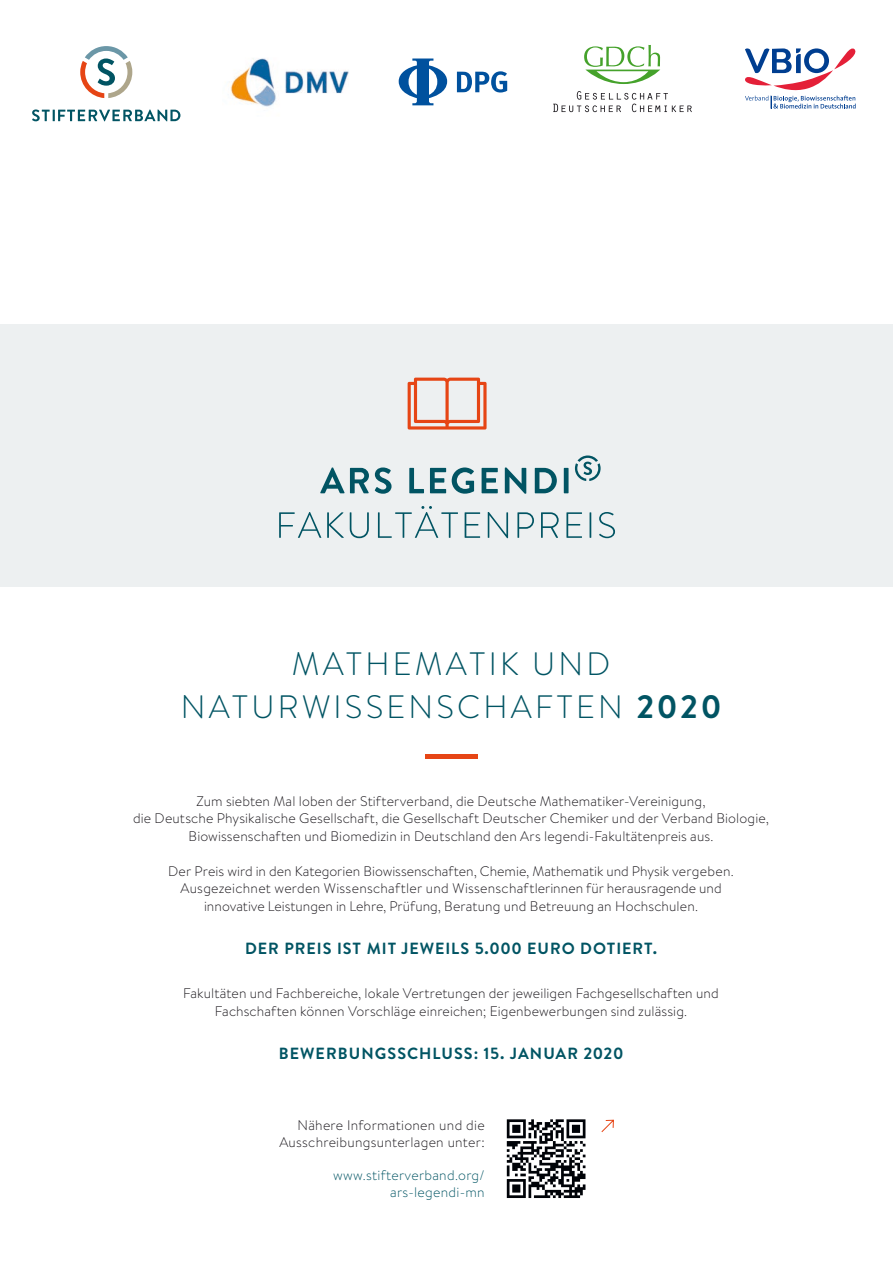
<style>
.page{position:relative;width:893px;height:1263px;background:#fff}
.page>*{position:absolute;margin:0;border:0;box-sizing:border-box;transform-origin:0 0}
.t1{font:300 32.4px/43.7px "Brandon Text";letter-spacing:.1em;color:#015463;text-align:center}
.t2{font:700 16.2px "Brandon Text";letter-spacing:.06em;color:#015463}
.t3{font:300 13.95px/17.5px "Brandon Text";letter-spacing:.01em;color:#1a171c;text-align:center}
.t4{font:300 13.95px/16.6px "Brandon Text";letter-spacing:.02em;color:#015463;text-align:right}
.s1{font-weight:700}
</style>
<div class="page">
<div style="left:0;top:325px;width:893px;height:262px;background:#edf0f1"></div>
<svg style="left:279px;top:512px;width:42px;height:26px"></svg>
<svg style="left:327px;top:512px;width:17px;height:26px"></svg>
<svg style="left:350px;top:512px;width:19px;height:26px"></svg>
<svg style="left:378px;top:506px;width:80px;height:32px"></svg>
<svg style="left:465px;top:512px;width:15px;height:26px"></svg>
<svg style="left:488px;top:512px;width:20px;height:26px"></svg>
<svg style="left:517px;top:512px;width:17px;height:26px"></svg>
<svg style="left:541px;top:512px;width:18px;height:26px"></svg>
<svg style="left:566px;top:512px;width:16px;height:26px"></svg>
<svg style="left:590px;top:512px;width:1px;height:26px"></svg>
<svg style="left:599px;top:512px;width:16px;height:26px"></svg>
<svg style="left:320px;top:467px;width:49px;height:26px"></svg>
<svg style="left:375px;top:467px;width:17px;height:27px"></svg>
<svg style="left:409px;top:468px;width:15px;height:25px"></svg>
<svg style="left:430px;top:468px;width:16px;height:25px"></svg>
<svg style="left:452px;top:467px;width:22px;height:27px"></svg>
<svg style="left:482px;top:468px;width:16px;height:25px"></svg>
<svg style="left:505px;top:467px;width:21px;height:27px"></svg>
<svg style="left:535px;top:468px;width:22px;height:25px"></svg>
<div style="left:564px;top:468px;width:5px;height:25px;background:#015463"></div>
<svg style="left:575px;top:455px;width:26px;height:26px"></svg>
<svg style="left:408px;top:378px;width:79px;height:51px"></svg>
<div style="left:425px;top:754px;width:52px;height:5px;background:#e64515"></div>
<svg style="left:32px;top:109px;width:148px;height:12px"></svg>
<svg style="left:80px;top:46px;width:52px;height:52px"></svg>
<svg style="left:745px;top:48px;width:111px;height:61px"></svg>
<svg style="left:553px;top:91px;width:139px;height:21px"></svg>
<svg style="left:584px;top:45px;width:76px;height:39px"></svg>
<img style="left:230px;top:58px;width:119px;height:49px">
<svg style="left:601px;top:1120px;width:13px;height:12px"></svg>
<svg style="left:507px;top:1119px;width:78px;height:79px"></svg>
<svg style="left:457px;top:71px;width:50px;height:22px"></svg>
<svg style="left:399px;top:59px;width:48px;height:46px"></svg>
<h1 class="t1" style="left:181px;top:640px;width:542px">MATHEMATIK UND<br>NATURWISSENSCHAFTEN <span class="s1">2020</span></h1>
<p class="t3" style="left:133px;top:792px;width:637px">Zum siebten Mal loben der Stifterverband, die Deutsche Mathematiker-Vereinigung,<br>die Deutsche Physikalische Gesellschaft, die Gesellschaft Deutscher Chemiker und der Verband Biologie,<br>Biowissenschaften und Biomedizin in Deutschland den Ars legendi-Fakultätenpreis aus.</p>
<p class="t3" style="left:168px;top:861px;width:567px">Der Preis wird in den Kategorien Biowissenschaften, Chemie, Mathematik und Physik vergeben.<br>Ausgezeichnet werden Wissenschaftler und Wissenschaftlerinnen für herausragende und innovative Leistungen in Lehre, Prüfung, Beratung und Betreuung an Hochschulen.</p>
<p class="t2" style="left:245px;top:937px;width:414px">DER PREIS IST MIT JEWEILS 5.000 EURO DOTIERT.</p>
<p class="t3" style="left:183px;top:984px;width:537px">Fakultäten und Fachbereiche, lokale Vertretungen der jeweiligen Fachgesellschaften und<br>Fachschaften können Vorschläge einreichen; Eigenbewerbungen sind zulässig.</p>
<p class="t2" style="left:279px;top:1042px;width:346px">BEWERBUNGSSCHLUSS: 15. JANUAR 2020</p>
<p class="t3" style="left:279px;top:1117px;width:207px;line-height:16.6px;text-align:right">Nähere Informationen und die<br>Ausschreibungsunterlagen unter:</p>
<p class="t4" style="left:333px;top:1166px;width:153px">www.stifterverband.org/ ars-legendi-mn</p>
</div>
